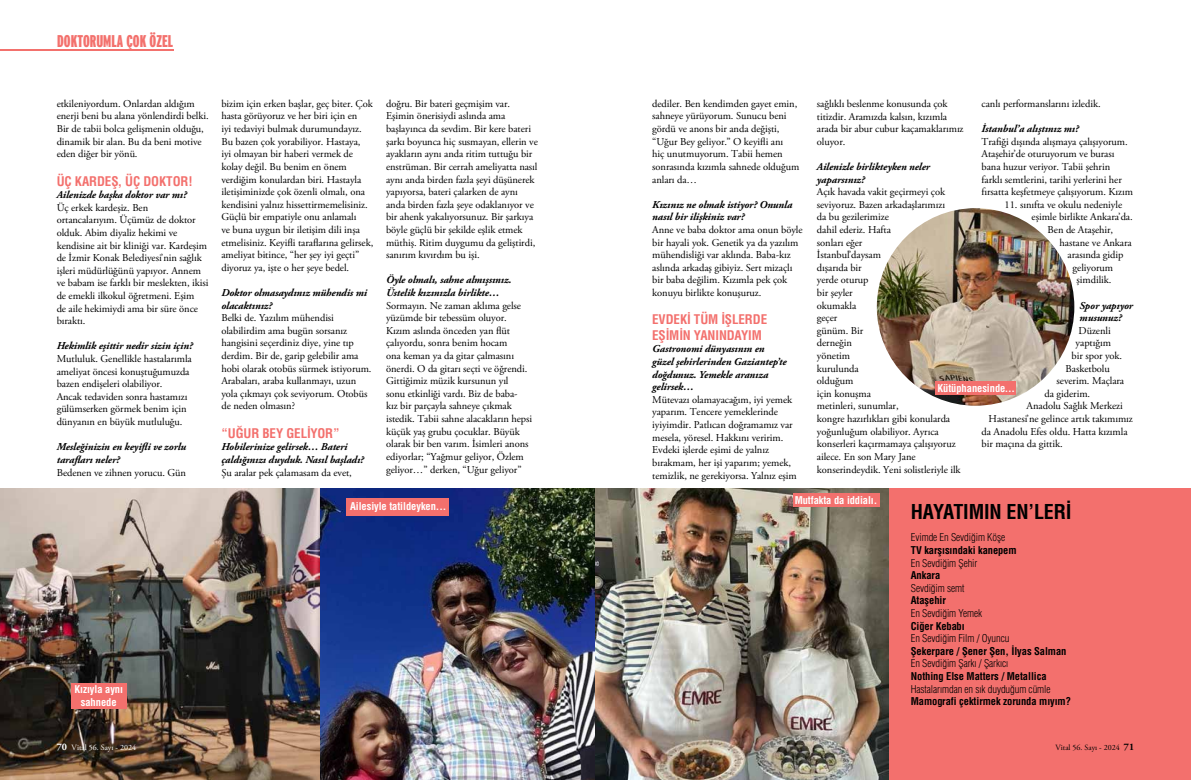
<style>
.page{position:relative;width:1191px;height:780px;background:#fff}
.page>*{position:absolute;margin:0;border:0;box-sizing:border-box;transform-origin:0 0}
.t1{font:20px "Helvetica Cond Bold Tr";letter-spacing:-.005em;color:#000}
.t2{font:900 extra-condensed 17px "Interstate";color:#f3716d}
.t3{font:13px/15.6px "Helvetica Cond Bold Tr";letter-spacing:-.005em;color:#f3706d}
.t4{font:10.5px/12.6px "Adobe Garamond Pro";letter-spacing:-.005em;color:#000}
.t5{font:italic 700 10.5px/12.6px "Adobe Garamond Pro";letter-spacing:-.005em;color:#000}
.t6{font:10.5px "Helvetica Condensed Light Tr";letter-spacing:-.005em;color:#000}
.t7{font:10.5px "Helvetica Cond Bold Tr";letter-spacing:-.005em;color:#000}
.t8{font:10.5px/12.6px "Helvetica Cond Bold Tr";letter-spacing:-.005em;color:#fff;text-align:center}
.t9{font:8px "Adobe Garamond Pro";color:#fff}
.t10{font:8px "Adobe Garamond Pro";color:#000}
.s1{font-weight:700;font-size:10px}
</style>
<div class="page">
<hr style="left:0;top:50px;width:173px;height:1px;background:#f3716d">
<div style="left:888px;top:489px;width:303px;height:291px;background:#f3706d"></div>
<img style="left:0;top:489px;width:888px;height:291px">
<div style="left:71px;top:683px;width:56px;height:26px;background:#f3706d"></div>
<div style="left:346px;top:498px;width:103px;height:17px;background:#f3706d"></div>
<div style="left:793px;top:493px;width:86px;height:14px;background:#f3706d"></div>
<img style="left:877px;top:208px;width:197px;height:197px;border-radius:99px">
<div style="left:935px;top:381px;width:80px;height:14px;background:#f3706d"></div>
<h2 class="t2" style="left:57px;top:32px;width:117px">DOKTORUMLA ÇOK ÖZEL</h2>
<p class="t4" style="left:57px;top:98px;width:153px">etkileniyordum. Onlardan aldığım enerji beni bu alana yönlendirdi belki.<br>Bir de tabii bolca gelişmenin olduğu, dinamik bir alan. Bu da beni motive eden diğer bir yönü.</p>
<p class="t3" style="left:57px;top:173px;width:138px">ÜÇ KARDEŞ, ÜÇ DOKTOR!</p>
<p class="t5" style="left:57px;top:189px;width:132px">Ailenizde başka doktor var mı?</p>
<p class="t4" style="left:57px;top:201px;width:153px">Üç erkek kardeşiz. Ben ortancalarıyım. Üçümüz de doktor olduk. Abim diyaliz hekimi ve kendisine ait bir kliniği var. Kardeşim de İzmir Konak Belediyesi’nin sağlık işleri müdürlüğünü yapıyor. Annem ve babam ise farklı bir meslekten, ikisi de emekli ilkokul öğretmeni. Eşim<br>de aile hekimiydi ama bir süre önce bıraktı.</p>
<p class="t5" style="left:57px;top:340px;width:137px">Hekimlik eşittir nedir sizin için?</p>
<p class="t4" style="left:57px;top:353px;width:137px">Mutluluk. Genellikle hastalarımla ameliyat öncesi konuştuğumuzda bazen endişeleri olabiliyor.<br>Ancak tedaviden sonra hastamızı gülümserken görmek benim için dünyanın en büyük mutluluğu.</p>
<p class="t5" style="left:57px;top:441px;width:131px">Mesleğinizin en keyifli ve zorlu tarafları neler?</p>
<p class="t4" style="left:57px;top:466px;width:131px">Bedenen ve zihnen yorucu. Gün</p>
<p class="t4" style="left:221px;top:98px;width:153px">bizim için erken başlar, geç biter. Çok hasta görüyoruz ve her biri için en<br>iyi tedaviyi bulmak durumundayız.<br>Bu bazen çok yorabiliyor. Hastaya,<br>iyi olmayan bir haberi vermek de kolay değil. Bu benim en önem verdiğim konulardan biri. Hastayla iletişiminizde çok özenli olmalı, ona kendisini yalnız hissettirmemelisiniz.<br>Güçlü bir empatiyle onu anlamalı<br>ve buna uygun bir iletişim dili inşa etmelisiniz. Keyifli taraflarına gelirsek, ameliyat bitince, “her şey iyi geçti” diyoruz ya, işte o her şeye bedel.</p>
<p class="t5" style="left:221px;top:286px;width:147px">Doktor olmasaydınız mühendis mi olacaktınız?</p>
<p class="t4" style="left:221px;top:312px;width:152px">Belki de. Yazılım mühendisi olabilirdim ama bugün sorsanız hangisini seçerdiniz diye, yine tıp derdim. Bir de, garip gelebilir ama hobi olarak otobüs sürmek istiyorum.<br>Arabaları, araba kullanmayı, uzun yola çıkmayı çok seviyorum. Otobüs de neden olmasın?</p>
<p class="t3" style="left:221px;top:425px;width:120px">“UĞUR BEY GELİYOR”</p>
<p class="t5" style="left:221px;top:441px;width:144px">Hobilerinize gelirsek… Bateri çaldığınızı duyduk. Nasıl başladı?</p>
<p class="t4" style="left:221px;top:466px;width:132px">Şu aralar pek çalamasam da evet,</p>
<p class="t4" style="left:386px;top:98px;width:153px">doğru. Bir bateri geçmişim var.<br>Eşimin önerisiydi aslında ama başlayınca da sevdim. Bir kere bateri şarkı boyunca hiç susmayan, ellerin ve ayakların aynı anda ritim tuttuğu bir enstrüman. Bir cerrah ameliyatta nasıl aynı anda birden fazla şeyi düşünerek yapıyorsa, bateri çalarken de aynı anda birden fazla şeye odaklanıyor ve bir ahenk yakalıyorsunuz. Bir şarkıya böyle güçlü bir şekilde eşlik etmek müthiş. Ritim duygumu da geliştirdi, sanırım kıvırdım bu işi.</p>
<p class="t5" style="left:386px;top:274px;width:127px">Öyle olmalı, sahne almışsınız.<br>Üstelik kızınızla birlikte…</p>
<p class="t4" style="left:386px;top:299px;width:147px">Sormayın. Ne zaman aklıma gelse yüzümde bir tebessüm oluyor.<br>Kızım aslında önceden yan flüt çalıyordu, sonra benim hocam<br>ona keman ya da gitar çalmasını önerdi. O da gitarı seçti ve öğrendi.<br>Gittiğimiz müzik kursunun yıl<br>sonu etkinliği vardı. Biz de baba-<br>kız bir parçayla sahneye çıkmak istedik. Tabii sahne alacakların hepsi küçük yaş grubu çocuklar. Büyük olarak bir ben varım. İsimleri anons ediyorlar; “Yağmur geliyor, Özlem geliyor…” derken, “Uğur geliyor”</p>
<p class="t8" style="left:350px;top:500px;width:98px">Ailesiyle tatildeyken...</p>
<p class="t8" style="left:74px;top:683px;width:50px">Kızıyla aynı sahnede</p>
<p class="t4" style="left:652px;top:98px;width:149px">dediler. Ben kendimden gayet emin, sahneye yürüyorum. Sunucu beni gördü ve anons bir anda değişti, “Uğur Bey geliyor.” O keyifli anı<br>hiç unutmuyorum. Tabii hemen sonrasında kızımla sahnede olduğum anları da…</p>
<p class="t5" style="left:652px;top:198px;width:142px">Kızınız ne olmak istiyor? Onunla nasıl bir ilişkiniz var?</p>
<p class="t4" style="left:652px;top:224px;width:152px">Anne ve baba doktor ama onun böyle bir hayali yok. Genetik ya da yazılım mühendisliği var aklında. Baba-kız aslında arkadaş gibiyiz. Sert mizaçlı bir baba değilim. Kızımla pek çok konuyu birlikte konuşuruz.</p>
<p class="t3" style="left:652px;top:311px;width:116px">EVDEKİ TÜM İŞLERDE<br>EŞİMİN YANINDAYIM</p>
<p class="t5" style="left:652px;top:343px;width:136px">Gastronomi dünyasının en güzel şehirlerinden Gaziantep’te doğdunuz. Yemekle aranıza gelirsek…</p>
<p class="t4" style="left:652px;top:393px;width:146px">Mütevazı olamayacağım, iyi yemek yaparım. Tencere yemeklerinde iyiyimdir. Patlıcan doğramamız var mesela, yöresel. Hakkını veririm.<br>Evdeki işlerde eşimi de yalnız bırakmam, her işi yaparım; yemek, temizlik, ne gerekiyorsa. Yalnız eşim</p>
<p class="t4" style="left:817px;top:98px;width:148px">sağlıklı beslenme konusunda çok titizdir. Aramızda kalsın, kızımla arada bir abur cubur kaçamaklarımız oluyor.</p>
<p class="t5" style="left:817px;top:160px;width:115px">Ailenizle birlikteyken neler yaparsınız?</p>
<p class="t4" style="left:817px;top:186px;width:145px">Açık havada vakit geçirmeyi çok seviyoruz. Bazen arkadaşlarımızı<br>da bu gezilerimize<br>dahil ederiz. Hafta<br>sonları eğer<br>İstanbul’daysam<br>dışarıda bir<br>yerde oturup<br>bir şeyler<br>okumakla<br>geçer<br>günüm. Bir<br>derneğin<br>yönetim<br>kurulunda<br>olduğum<br>için konuşma<br>metinleri, sunumlar,<br>kongre hazırlıkları gibi konularda yoğunluğum olabiliyor. Ayrıca konserleri kaçırmamaya çalışıyoruz ailece. En son Mary Jane konserindeydik. Yeni solistleriyle ilk</p>
<p class="t4" style="left:981px;top:98px;width:120px">canlı performanslarını izledik.</p>
<p class="t5" style="left:981px;top:123px;width:99px">İstanbul’a alıştınız mı?</p>
<p class="t4" style="left:981px;top:135px;width:153px">Trafiği dışında alışmaya çalışıyorum.<br>Ataşehir’de oturuyorum ve burası bana huzur veriyor. Tabii şehrin farklı semtlerini, tarihi yerlerini her fırsatta keşfetmeye çalışıyorum. Kızım</p>
<p class="t4" style="left:1004px;top:198px;width:119px">11. sınıfta ve okulu nedeniyle</p>
<p class="t4" style="left:1031px;top:211px;width:103px">eşimle birlikte Ankara’da.</p>
<p class="t4" style="left:1047px;top:224px;width:67px">Ben de Ataşehir,</p>
<p class="t4" style="left:1059px;top:236px;width:74px">hastane ve Ankara</p>
<p class="t4" style="left:1067px;top:249px;width:57px">arasında gidip</p>
<p class="t4" style="left:1072px;top:261px;width:42px">geliyorum</p>
<p class="t4" style="left:1076px;top:274px;width:36px">şimdilik.</p>
<p class="t5" style="left:1079px;top:299px;width:55px">Spor yapıyor musunuz?</p>
<p class="t4" style="left:1078px;top:324px;width:34px">Düzenli</p>
<p class="t4" style="left:1075px;top:337px;width:37px">yaptığım</p>
<p class="t4" style="left:1071px;top:350px;width:52px">bir spor yok.</p>
<p class="t4" style="left:1065px;top:362px;width:46px">Basketbolu</p>
<p class="t4" style="left:1056px;top:375px;width:69px">severim. Maçlara</p>
<p class="t4" style="left:1044px;top:387px;width:47px">da giderim.</p>
<p class="t4" style="left:1026px;top:400px;width:98px">Anadolu Sağlık Merkezi</p>
<p class="t4" style="left:988px;top:413px;width:146px">Hastanesi’ne gelince artık takımımız</p>
<p class="t4" style="left:981px;top:425px;width:147px">da Anadolu Efes oldu. Hatta kızımla</p>
<p class="t4" style="left:981px;top:438px;width:83px">bir maçına da gittik.</p>
<p class="t8" style="left:937px;top:381px;width:79px">Kütüphanesinde...</p>
<p class="t8" style="left:794px;top:493px;width:84px">Mutfakta da iddialı.</p>
<h1 class="t1" style="left:910px;top:499px;width:162px">HAYATIMIN EN’LERİ</h1>
<p class="t6" style="left:910px;top:531px;width:96px">Evimde En Sevdiğim Köşe</p>
<p class="t7" style="left:910px;top:543px;width:107px">TV karşısındaki kanepem</p>
<p class="t6" style="left:910px;top:556px;width:68px">En Sevdiğim Şehir</p>
<p class="t7" style="left:910px;top:569px;width:31px">Ankara</p>
<p class="t6" style="left:910px;top:582px;width:55px">Sevdiğim semt</p>
<p class="t7" style="left:910px;top:594px;width:37px">Ataşehir</p>
<p class="t6" style="left:910px;top:607px;width:73px">En Sevdiğim Yemek</p>
<p class="t7" style="left:910px;top:619px;width:55px">Ciğer Kebabı</p>
<p class="t6" style="left:910px;top:632px;width:100px">En Sevdiğim Film / Oyuncu</p>
<p class="t7" style="left:910px;top:644px;width:157px">Şekerpare / Şener Şen, İlyas Salman</p>
<p class="t6" style="left:910px;top:657px;width:99px">En Sevdiğim Şarkı / Şarkıcı</p>
<p class="t7" style="left:910px;top:669px;width:137px">Nothing Else Matters / Metallica</p>
<p class="t6" style="left:910px;top:682px;width:141px">Hastalarımdan en sık duyduğum cümle</p>
<p class="t7" style="left:910px;top:695px;width:162px">Mamografi çektirmek zorunda mıyım?</p>
<p class="t9" style="left:57px;top:743px;width:81px"><span class="s1">70</span> Vital 56. Sayı - 2024</p>
<p class="t10" style="left:1055px;top:743px;width:80px">Vital 56. Sayı - 2024 <span class="s1">71</span></p>
</div>
